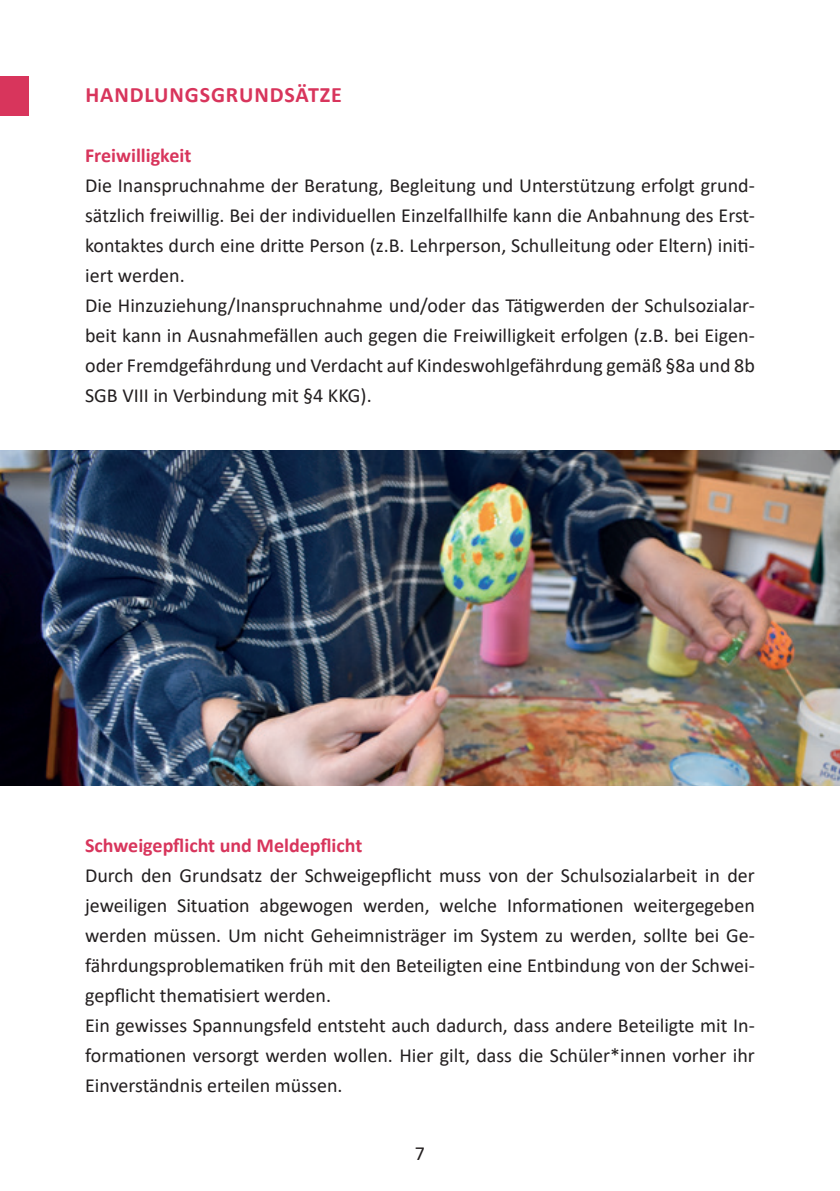
<style>
.page{position:relative;width:840px;height:1191px;background:#fff}
.page>*{position:absolute;margin:0;border:0;box-sizing:border-box;transform-origin:0 0}
.t1{font:700 22px "Calibri";letter-spacing:.04em;color:#d8355c}
.t2{font:20px/30px "Calibri";color:#231f20}
.t3{font:700 20px "Calibri";color:#d8355c}
</style>
<div class="page">
<div style="left:0;top:77px;width:28px;height:39px;background:#d8355c"></div>
<img style="left:0;top:451px;width:839px;height:334px">
<p class="t1" style="left:85px;top:79px;width:258px">HANDLUNGSGRUNDSÄTZE</p>
<p class="t3" style="left:85px;top:141px;width:108px">Freiwilligkeit</p>
<p class="t2" style="left:85px;top:170px;width:670px">Die Inanspruchnahme der Beratung, Begleitung und Unterstützung erfolgt grund&shy;sätzlich freiwillig. Bei der individuellen Einzelfallhilfe kann die Anbahnung des Erst&shy;kontaktes durch eine dritte Person (z.B. Lehrperson, Schulleitung oder Eltern) initi&shy;iert werden.<br>Die Hinzuziehung/Inanspruchnahme und/oder das Tätigwerden der Schulsozialar&shy;beit kann in Ausnahmefällen auch gegen die Freiwilligkeit erfolgen (z.B. bei Eigen&shy;oder Fremdgefährdung und Verdacht auf Kindeswohlgefährdung gemäß §8a und 8b SGB VIII in Verbindung mit §4 KKG).</p>
<p class="t3" style="left:85px;top:831px;width:278px">Schweigepflicht und Meldepflicht</p>
<p class="t2" style="left:85px;top:860px;width:670px">Durch den Grundsatz der Schweigepflicht muss von der Schulsozialarbeit in der jeweiligen Situation abgewogen werden, welche Informationen weitergegeben werden müssen. Um nicht Geheimnisträger im System zu werden, sollte bei Ge&shy;fährdungsproblematiken früh mit den Beteiligten eine Entbindung von der Schwei&shy;gepflicht thematisiert werden.<br>Ein gewisses Spannungsfeld entsteht auch dadurch, dass andere Beteiligte mit In&shy;formationen versorgt werden wollen. Hier gilt, dass die Schüler*innen vorher ihr Einverständnis erteilen müssen.</p>
<p class="t2" style="left:414px;top:1137px;width:12px">7</p>
</div>
